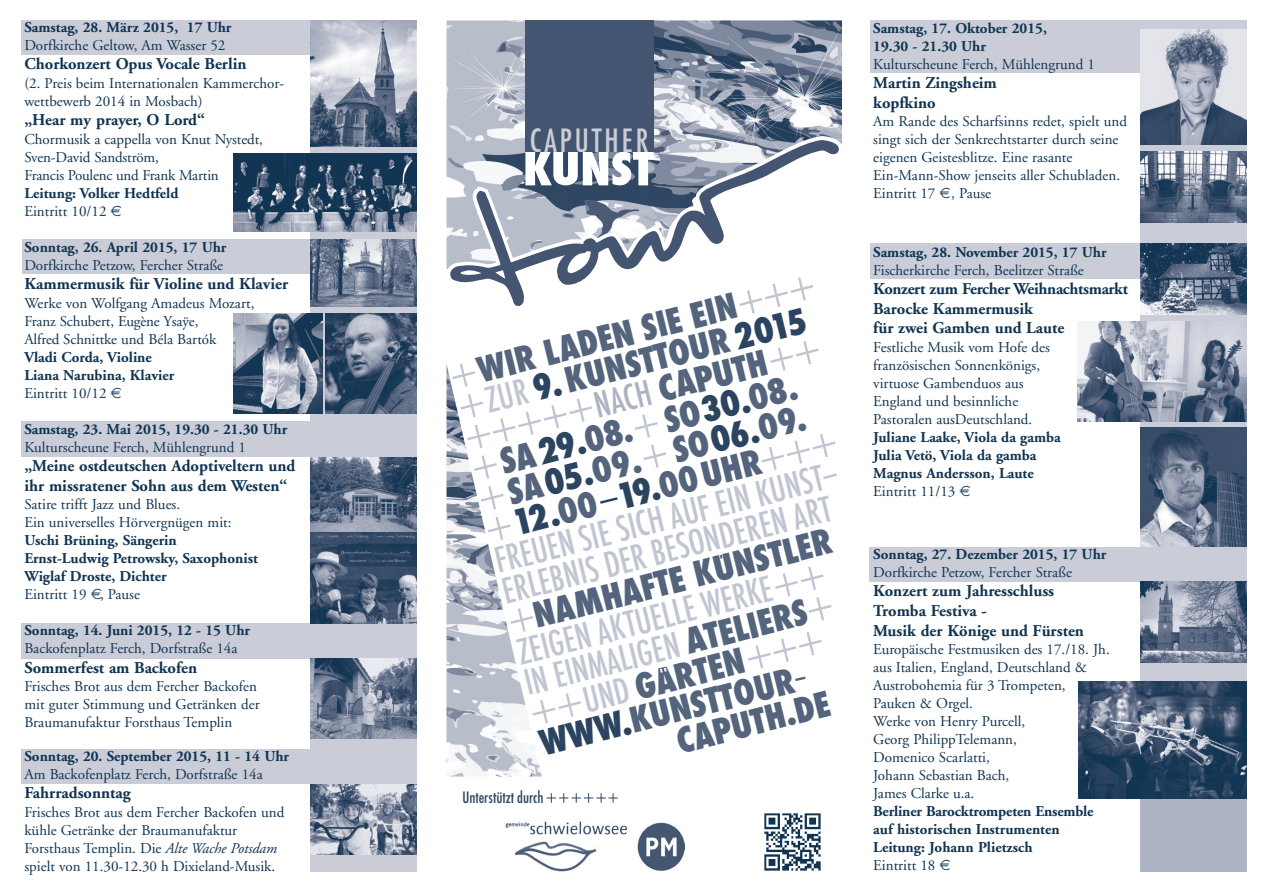
<style>
.page{position:relative;width:1263px;height:893px;background:#fff}
.page>*{position:absolute;margin:0;border:0;box-sizing:border-box;transform-origin:0 0}
.t1{font:34.05px "Futura Condensed Extra Bold+T42+BIXMKO";color:#55647d}
.t2{font:34.05px/31.3px "Futura Condensed Medium+T42+VDEKFQ";color:#c0c5d1}
.t3{font:31.2px "Futura Condensed Medium+T42+VDEKFQ";letter-spacing:.095em;color:#cacdd8}
.t4{font:700 16.5px/19.8px "Adobe Garamond";color:#103452}
.t5{font:15.3px "Futura Condensed Medium+T42+VDEKFQ";color:#2b4460}
.t6{font:15px/18px "Adobe Garamond";color:#103452}
.t7{font:700 15px/18px "Adobe Garamond";color:#103452}
.s1{font-style:italic}
.s2{font-family:"Futura Condensed Medium+T42+VDEKFQ";color:#c0c5d1}
.s3{color:#2b4460}
.s4{font-family:"Futura Condensed Medium+T42+VDEKFQ";color:#adb3c2}
.s5{font-family:"Futura Condensed Extra Bold+T42+BIXMKO";color:#55647d}
</style>
<div class="page">
<div style="left:22px;top:749px;width:332px;height:35px;background:#cacdd8"></div>
<div style="left:22px;top:421px;width:332px;height:36px;background:#cacdd8"></div>
<div style="left:22px;top:623px;width:332px;height:36px;background:#cacdd8"></div>
<div style="left:22px;top:239px;width:297px;height:35px;background:#cacdd8"></div>
<div style="left:310px;top:20px;width:107px;height:852px;background:#cacdd8"></div>
<div style="left:869px;top:20px;width:304px;height:53px;background:#cacdd8"></div>
<div style="left:869px;top:243px;width:303px;height:36px;background:#cacdd8"></div>
<div style="left:869px;top:547px;width:305px;height:34px;background:#cacdd8"></div>
<div style="left:22px;top:20px;width:354px;height:35px;background:#cacdd8"></div>
<div style="left:1140px;top:20px;width:107px;height:852px;background:#cacdd8"></div>
<div style="left:1140px;top:798px;width:107px;height:74px;background:#adb3c2"></div>
<img style="left:1140px;top:243px;width:107px;height:72px">
<img style="left:310px;top:659px;width:107px;height:80px">
<img style="left:1140px;top:151px;width:107px;height:71px">
<img style="left:311px;top:784px;width:105px;height:71px">
<img style="left:1140px;top:428px;width:107px;height:119px">
<img style="left:1077px;top:322px;width:170px;height:99px">
<img style="left:233px;top:153px;width:184px;height:79px">
<img style="left:1078px;top:681px;width:169px;height:117px">
<img style="left:233px;top:313px;width:90px;height:101px">
<img style="left:325px;top:313px;width:92px;height:101px">
<img style="left:310px;top:457px;width:107px;height:166px">
<img style="left:1140px;top:30px;width:107px;height:115px">
<img style="left:310px;top:20px;width:107px;height:127px">
<img style="left:1140px;top:581px;width:107px;height:82px">
<img style="left:446px;top:20px;width:396px;height:108px">
<div style="left:525px;top:20px;width:129px;height:132px;background:#435570"></div>
<img style="left:446px;top:705px;width:96px;height:72px">
<svg style="left:446px;top:128px;width:396px;height:577px"></svg>
<svg style="left:446px;top:136px;width:396px;height:341px"></svg>
<svg style="left:567px;top:251px;width:24px;height:23px"></svg>
<svg style="left:455px;top:270px;width:26px;height:7px"></svg>
<svg style="left:495px;top:270px;width:10px;height:9px"></svg>
<svg style="left:737px;top:275px;width:79px;height:41px"></svg>
<svg style="left:768px;top:338px;width:53px;height:35px"></svg>
<svg style="left:632px;top:412px;width:37px;height:59px"></svg>
<svg style="left:450px;top:361px;width:170px;height:182px"></svg>
<svg style="left:759px;top:431px;width:81px;height:50px"></svg>
<svg style="left:508px;top:606px;width:28px;height:28px"></svg>
<svg style="left:773px;top:564px;width:61px;height:59px"></svg>
<svg style="left:530px;top:691px;width:54px;height:35px"></svg>
<svg style="left:745px;top:629px;width:79px;height:54px"></svg>
<img style="left:765px;top:813px;width:55px;height:57px">
<img style="left:505px;top:821px;width:123px;height:51px">
<img style="left:637px;top:822px;width:48px;height:49px">
<svg style="left:547px;top:793px;width:71px;height:10px"></svg>
<svg style="left:718px;top:553px;width:6px;height:8px"></svg>
<svg style="left:658px;top:666px;width:10px;height:9px"></svg>
<img style="left:310px;top:239px;width:107px;height:68px">
<p class="t7" style="left:24px;top:20px;width:209px">Samstag, 28. März 2015, 17 Uhr</p>
<p class="t6" style="left:24px;top:38px;width:203px">Dorfkirche Geltow, Am Wasser 52</p>
<p class="t4" style="left:24px;top:56px;width:224px">Chorkonzert Opus Vocale Berlin</p>
<p class="t6" style="left:24px;top:76px;width:261px">(2. Preis beim Internationalen Kammerchor&shy;wettbewerb 2014 in Mosbach)</p>
<p class="t4" style="left:24px;top:112px;width:182px">„Hear my prayer, O Lord“</p>
<p class="t6" style="left:24px;top:132px;width:240px">Chormusik a cappella von Knut Nystedt,<br>Sven-David Sandström,<br>Francis Poulenc und Frank Martin</p>
<p class="t7" style="left:24px;top:186px;width:155px">Leitung: Volker Hedtfeld</p>
<p class="t6" style="left:24px;top:204px;width:84px">Eintritt 10/12</p>
<p class="t7" style="left:24px;top:240px;width:204px">Sonntag, 26. April 2015, 17 Uhr</p>
<p class="t6" style="left:24px;top:258px;width:200px">Dorfkirche Petzow, Fercher Straße</p>
<p class="t4" style="left:24px;top:275px;width:265px">Kammermusik für Violine und Klavier</p>
<p class="t6" style="left:24px;top:295px;width:232px">Werke von Wolfgang Amadeus Mozart,<br>Franz Schubert, Eugène Ysaye,<br>Alfred Schnittke und Béla Bartók</p>
<p class="t7" style="left:24px;top:349px;width:152px">Vladi Corda, Violine<br>Liana Narubina, Klavier</p>
<p class="t6" style="left:24px;top:385px;width:84px">Eintritt 10/12</p>
<p class="t7" style="left:24px;top:421px;width:264px">Samstag, 23. Mai 2015, 19.30 - 21.30 Uhr</p>
<p class="t6" style="left:24px;top:439px;width:223px">Kulturscheune Ferch, Mühlengrund 1</p>
<p class="t4" style="left:24px;top:457px;width:273px">„Meine ostdeutschen Adoptiveltern und ihr missratener Sohn aus dem Westen“</p>
<p class="t6" style="left:24px;top:497px;width:209px">Satire trifft Jazz und Blues.<br>Ein universelles Hörvergnügen mit:</p>
<p class="t7" style="left:24px;top:533px;width:235px">Uschi Brüning, Sängerin<br>Ernst-Ludwig Petrowsky, Saxophonist<br>Wiglaf Droste, Dichter</p>
<p class="t6" style="left:24px;top:587px;width:117px">Eintritt 19 , Pause</p>
<p class="t7" style="left:24px;top:623px;width:227px">Sonntag, 14. Juni 2015, 12 - 15 Uhr</p>
<p class="t6" style="left:24px;top:641px;width:215px">Backofenplatz Ferch, Dorfstraße 14a</p>
<p class="t4" style="left:24px;top:659px;width:174px">Sommerfest am Backofen</p>
<p class="t6" style="left:24px;top:679px;width:237px">Frisches Brot aus dem Fercher Backofen mit guter Stimmung und Getränken der<br>Braumanufaktur Forsthaus Templin</p>
<p class="t7" style="left:24px;top:748px;width:266px">Sonntag, 20. September 2015, 11 - 14 Uhr</p>
<p class="t6" style="left:24px;top:766px;width:240px">Am Backofenplatz Ferch, Dorfstraße 14a</p>
<p class="t4" style="left:24px;top:784px;width:108px">Fahrradsonntag</p>
<p class="t6" style="left:24px;top:804px;width:261px">Frisches Brot aus dem Fercher Backofen und kühle Getränke der Braumanufaktur Forsthaus Templin. Die <span class="s1">Alte Wache Potsdam </span>spielt von 11.30-12.30 h Dixieland-Musik.</p>
<h2 class="t3" style="left:530px;top:120px;width:120px">CAPUTHER</h2>
<h1 class="t1" style="left:472px;top:347px;width:268px;rotate:-14deg">WIR LADEN SIE EIN</h1>
<h1 class="t1" style="left:480px;top:378px;width:332px;rotate:-14deg"><span class="s2">ZUR</span> <span class="s3">9.</span>KUNSTTOUR <span class="s3">2015</span></h1>
<h1 class="t1" style="left:589px;top:383px;width:179px;rotate:-14deg"><span class="s4">NACH</span> CAPUTH</h1>
<h1 class="t1" style="left:495px;top:439px;width:307px;rotate:-14deg">SA<span class="s3">29.</span>08. SO<span class="s3">30.</span>08.</h1>
<h1 class="t1" style="left:502px;top:469px;width:308px;rotate:-14deg">SA<span class="s3">05.</span>09. SO<span class="s3">06.</span>09.</h1>
<h1 class="t1" style="left:507px;top:501px;width:257px;rotate:-14deg"><span class="s3">12.</span>00 <span class="s3">19.</span>00UHR</h1>
<h1 class="t2" style="left:491px;top:545px;width:340px;rotate:-14deg">FREUEN SIE SICH AUF EIN KUNST<br>ERLEBNIS DER BESONDEREN ART</h1>
<h1 class="t1" style="left:528px;top:593px;width:308px;rotate:-14deg">NAMHAFTE KUNSTLER</h1>
<h1 class="t2" style="left:514px;top:637px;width:292px;rotate:-14deg">ZEIGEN AKTUELLE WERKE<br>IN EINMALIGEN <span class="s5">ATELIERS</span></h1>
<h1 class="t1" style="left:578px;top:678px;width:167px;rotate:-14deg"><span class="s2">UND</span> GARTEN</h1>
<h1 class="t1" style="left:534px;top:721px;width:263px;rotate:-14deg"><span class="s3">WWW.</span>KUNSTTOUR</h1>
<h1 class="t1" style="left:671px;top:719px;width:159px;rotate:-14deg">CAPUTH.DE</h1>
<p class="t5" style="left:462px;top:787px;width:83px">Unterstützt durch</p>
<p class="t7" style="left:873px;top:20px;width:175px">Samstag, 17. Oktober 2015,<br>19.30 - 21.30 Uhr</p>
<p class="t6" style="left:873px;top:56px;width:223px">Kulturscheune Ferch, Mühlengrund 1</p>
<p class="t4" style="left:873px;top:74px;width:125px">Martin Zingsheim kopfkino</p>
<p class="t6" style="left:873px;top:114px;width:255px">Am Rande des Scharfsinns redet, spielt und singt sich der Senkrechtstarter durch seine eigenen Geistesblitze. Eine rasante Ein-Mann-Show jenseits aller Schubladen.<br>Eintritt 17 , Pause</p>
<p class="t7" style="left:873px;top:244px;width:235px">Samstag, 28. November 2015, 17 Uhr</p>
<p class="t6" style="left:873px;top:262px;width:212px">Fischerkirche Ferch, Beelitzer Straße</p>
<p class="t4" style="left:873px;top:280px;width:256px">Konzert zum Fercher Weihnachtsmarkt<br>Barocke Kammermusik<br>für zwei Gamben und Laute</p>
<p class="t6" style="left:873px;top:340px;width:178px">Festliche Musik vom Hofe des französischen Sonnenkönigs, virtuose Gambenduos aus<br>England und besinnliche<br>Pastoralen ausDeutschland.</p>
<p class="t7" style="left:873px;top:430px;width:189px">Juliane Laake, Viola da gamba<br>Julia Vetö, Viola da gamba<br>Magnus Andersson, Laute</p>
<p class="t6" style="left:873px;top:484px;width:84px">Eintritt 11/13</p>
<p class="t7" style="left:873px;top:547px;width:235px">Sonntag, 27. Dezember 2015, 17 Uhr</p>
<p class="t6" style="left:873px;top:565px;width:200px">Dorfkirche Petzow, Fercher Straße</p>
<p class="t4" style="left:873px;top:582px;width:212px">Konzert zum Jahresschluss<br>Tromba Festiva -<br>Musik der Könige und Fürsten</p>
<p class="t6" style="left:873px;top:642px;width:238px">Europäische Festmusiken des 17./18. Jh. aus Italien, England, Deutschland &amp;<br>Austrobohemia für 3 Trompeten,<br>Pauken &amp; Orgel.<br>Werke von Henry Purcell,<br>Georg PhilippTelemann,<br>Domenico Scarlatti,<br>Johann Sebastian Bach,<br>James Clarke u.a.</p>
<p class="t7" style="left:873px;top:804px;width:222px">Berliner Barocktrompeten Ensemble auf historischen Instrumenten<br>Leitung: Johann Plietzsch</p>
<p class="t6" style="left:873px;top:858px;width:64px">Eintritt 18</p>
</div>
